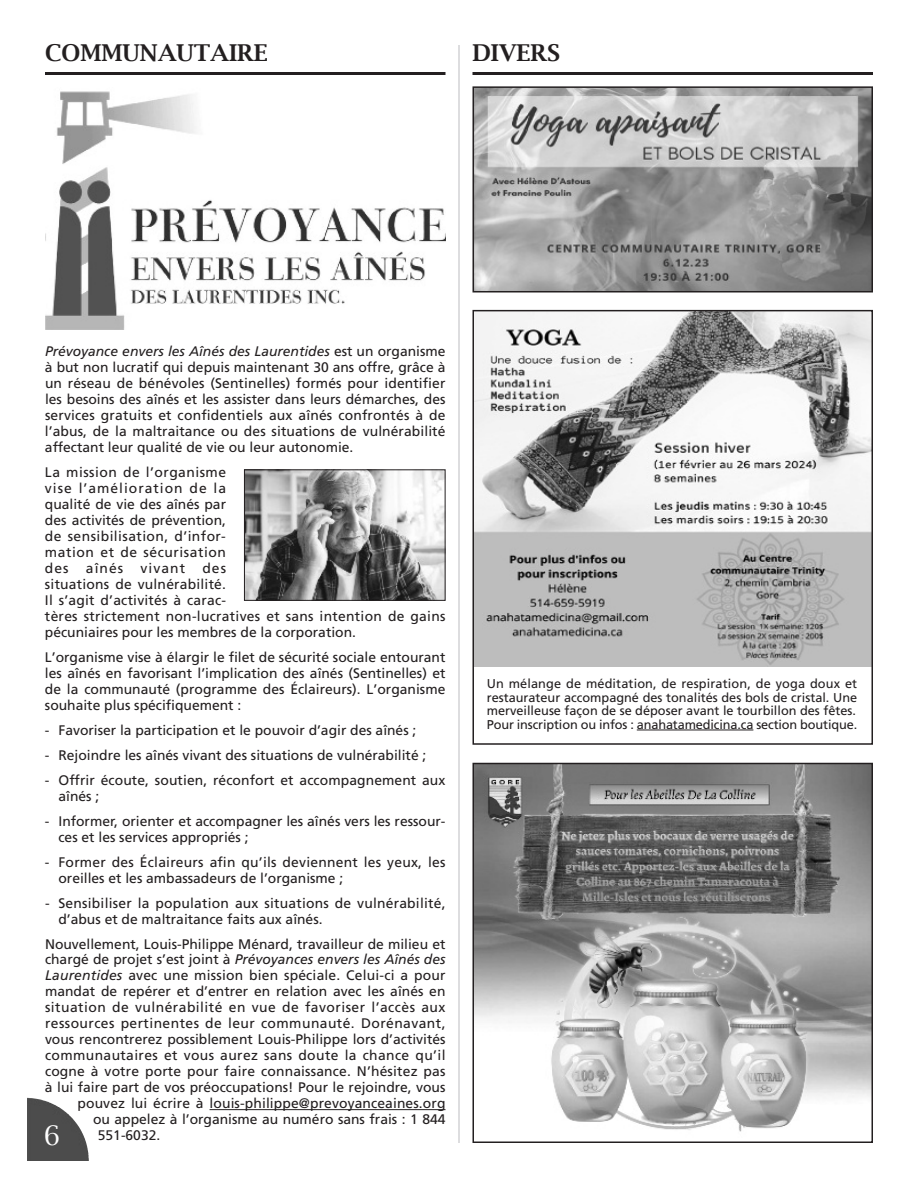
<style>
.page{position:relative;width:918px;height:1188px;background:#fff}
.page>*{position:absolute;margin:0;border:0;box-sizing:border-box;transform-origin:0 0}
.t1{font:27px "Lucida Bright";color:#fff}
.t2{font:600 23.25px "Lucida Bright";color:#231f20}
.t3{font:13.8px/15.9px "Frutiger";color:#231f20}
.t4{font:12.75px/13.5px "Frutiger";letter-spacing:-.01em;color:#231f20;text-align:justify}
.s1{font-style:italic}
</style>
<div class="page">
<hr style="left:210px;top:1109px;width:236px;height:1px;background:#231f20">
<img style="left:27px;top:1098px;width:62px;height:63px">
<hr style="left:45px;top:72px;width:401px;height:3px;background:#231f20">
<hr style="left:472px;top:72px;width:401px;height:3px;background:#231f20">
<hr style="left:459px;top:45px;width:1px;height:1098px;background:#bcbdc0">
<img style="left:475px;top:313px;width:395px;height:353px">
<div style="left:472px;top:310px;width:401px;height:435px;border:2px solid #231f20"></div>
<img style="left:475px;top:89px;width:395px;height:200px">
<div style="left:472px;top:86px;width:401px;height:206px;border:2px solid #231f20"></div>
<img style="left:45px;top:91px;width:400px;height:238px">
<img style="left:475px;top:766px;width:395px;height:366px">
<div style="left:472px;top:763px;width:401px;height:380px;border:2px solid #231f20"></div>
<img style="left:246px;top:471px;width:197px;height:128px">
<div style="left:244px;top:469px;width:201px;height:132px;border:1px solid #231f20"></div>
<hr style="left:637px;top:730px;width:116px;height:1px;background:#231f20">
<h2 class="t2" style="left:45px;top:38px;width:224px">COMMUNAUTAIRE</h2>
<h2 class="t2" style="left:472px;top:38px;width:89px">DIVERS</h2>
<p class="t3" style="left:45px;top:345px;width:402px;text-align:justify"><span class="s1">Prévoyance envers les Aînés des Laurentides</span> est un organisme à but non lucratif qui depuis maintenant 30 ans offre, grâce à un réseau de bénévoles (Sentinelles) formés pour identifier les besoins des aînés et les assister dans leurs démarches, des services gratuits et confidentiels aux aînés confrontés à de l’abus, de la maltraitance ou des situations de vulnérabilité affectant leur qualité de vie ou leur autonomie.</p>
<p class="t3" style="left:45px;top:465px;width:183px;text-align:justify">La mission de l’organisme vise l’amélioration de la qualité de vie des aînés par des activités de prévention, de sensibilisation, d’infor&shy;mation et de sécurisation des</p>
<p class="t3" style="left:45px;top:561px;width:402px;text-indent:157px">des<br>situations de vulnérabilité.<br>Il s’agit d’activités à carac-<br>tères strictement non-lucratives et sans intention de gains pécuniaires pour les membres de la corporation.</p>
<p class="t3" style="left:45px;top:650px;width:402px;text-align:justify">L’organisme vise à élargir le filet de sécurité sociale entourant les aînés en favorisant l’implication des aînés (Sentinelles) et de la communauté (programme des Éclaireurs). L’organisme souhaite plus spécifiquement :</p>
<p class="t3" style="left:45px;top:723px;width:373px">- Favoriser la participation et le pouvoir d’agir des aînés ;</p>
<p class="t3" style="left:45px;top:748px;width:383px">- Rejoindre les aînés vivant des situations de vulnérabilité ;</p>
<p class="t3" style="left:58px;top:773px;width:389px;text-indent:-13px">- Offrir écoute, soutien, réconfort et accompagnement aux aînés ;</p>
<p class="t3" style="left:58px;top:814px;width:389px;text-indent:-13px">- Informer, orienter et accompagner les aînés vers les ressour&shy;ces et les services appropriés ;</p>
<p class="t3" style="left:59px;top:855px;width:389px;text-indent:-14px">- Former des Éclaireurs afin qu’ils deviennent les yeux, les oreilles et les ambassadeurs de l’organisme ;</p>
<p class="t3" style="left:59px;top:896px;width:389px;text-indent:-14px">- Sensibiliser la population aux situations de vulnérabilité, d’abus et de maltraitance faits aux aînés.</p>
<p class="t3" style="left:45px;top:937px;width:402px;text-align:right">Nouvellement, Louis-Philippe Ménard, travailleur de milieu et chargé de projet s’est joint à <span class="s1">Prévoyances envers les Aînés des Laurentides</span> avec une mission bien spéciale. Celui-ci a pour mandat de repérer et d’entrer en relation avec les aînés en situation de vulnérabilité en vue de favoriser l’accès aux ressources pertinentes de leur communauté. Dorénavant, vous rencontrerez possiblement Louis-Philippe lors d’activités communautaires et vous aurez sans doute la chance qu’il cogne à votre porte pour faire connaissance. N’hésitez pas à lui faire part de vos préoccupations! Pour le rejoindre, vous pouvez lui écrire à louis-philippe@prevoyanceaines.org<br>ou appelez à l’organisme au numéro sans frais : 1 844</p>
<h1 class="t1" style="left:44px;top:1119px;width:18px">6</h1>
<p class="t3" style="left:98px;top:1129px;width:64px">551-6032.</p>
<p class="t3" style="left:86px;top:561px;width:39px">aînés</p>
<p class="t3" style="left:141px;top:561px;width:46px">vivant</p>
<p class="t4" style="left:487px;top:678px;width:372px">Un mélange de méditation, de respiration, de yoga doux et restaurateur accompagné des tonalités des bols de cristal. Une merveilleuse façon de se déposer avant le tourbillon des fêtes.<br>Pour inscription ou infos : anahatamedicina.ca section boutique.</p>
</div>
